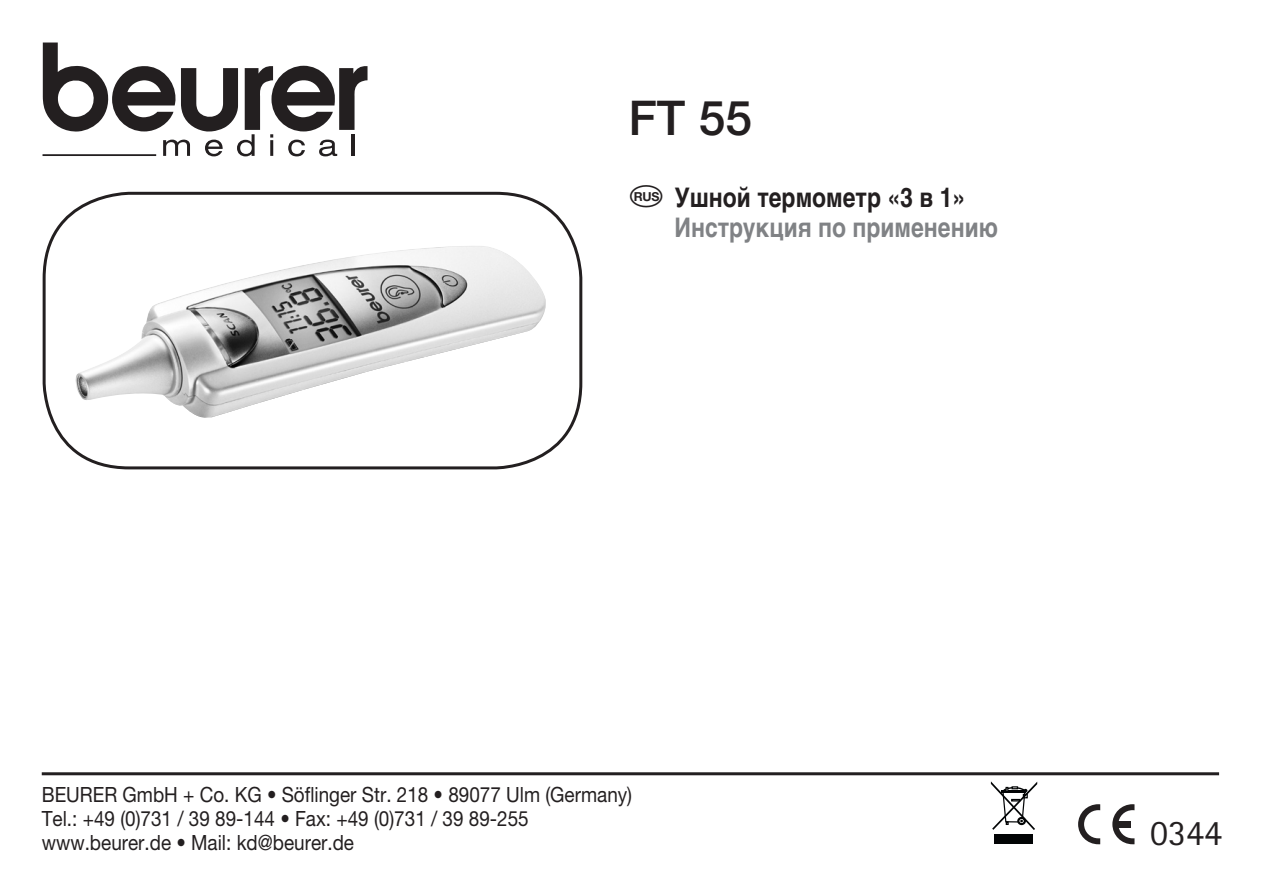
<style>
.page{position:relative;width:1263px;height:893px;background:#fff}
.page>*{position:absolute;margin:0;border:0;box-sizing:border-box;transform-origin:0 0}
.t1{font:500 48px "Helvetica Neue LT Pro";color:#231f20}
.t2{font:36px "Rotis Sans Serif";color:#231f20}
.t3{font:700 27px/30px "Helvetica Cyr";color:#808285;scale:.85 1}
.t4{font:21px/24px "Helvetica Neue LT Pro";color:#231f20;scale:.9 1}
.t5{font:700 12.3px "Helvetica Neue LT Pro";color:#231f20}
.s1{font-family:"Laender 2";font-weight:400;font-size:33px;color:#231f20}
.s2{color:#231f20}
</style>
<div class="page">
<svg style="left:1112px;top:804px;width:22px;height:40px"></svg>
<div style="left:1117px;top:821px;width:13px;height:6px;background:#231f20"></div>
<svg style="left:1078px;top:804px;width:22px;height:40px"></svg>
<div style="left:43px;top:192px;width:539px;height:277px;border:3px solid #231f20;border-radius:85px"></div>
<hr style="left:42px;top:772px;width:1177px;height:3px;background:#231f20">
<div style="left:994px;top:835px;width:38px;height:9px;background:#020405"></div>
<svg style="left:991px;top:781px;width:46px;height:49px"></svg>
<img style="left:75px;top:246px;width:471px;height:172px">
<svg style="left:43px;top:43px;width:324px;height:113px"></svg>
<hr style="left:351px;top:134px;width:3px;height:22px;background:#231f20">
<hr style="left:43px;top:154px;width:113px;height:2px;background:#231f20">
<h1 class="t1" style="left:628px;top:89px;width:125px">FT 55</h1>
<p class="t3" style="left:674px;top:183px;width:382px;text-indent:-45px"><span class="s1">o</span> <span class="s2">Ушной термометр «3 в 1»<br></span>Инструкция по применению</p>
<p class="t5" style="left:634px;top:189px;width:27px">RUS</p>
<p class="t4" style="left:42px;top:782px;width:657px">BEURER GmbH + Co. KG • Söflinger Str. 218 • 89077 Ulm (Germany)<br>Tel.: +49 (0)731 / 39 89-144 • Fax: +49 (0)731 / 39 89-255 www.beurer.de • Mail: kd@beurer.de</p>
<h2 class="t2" style="left:1150px;top:811px;width:73px">0344</h2>
</div>
